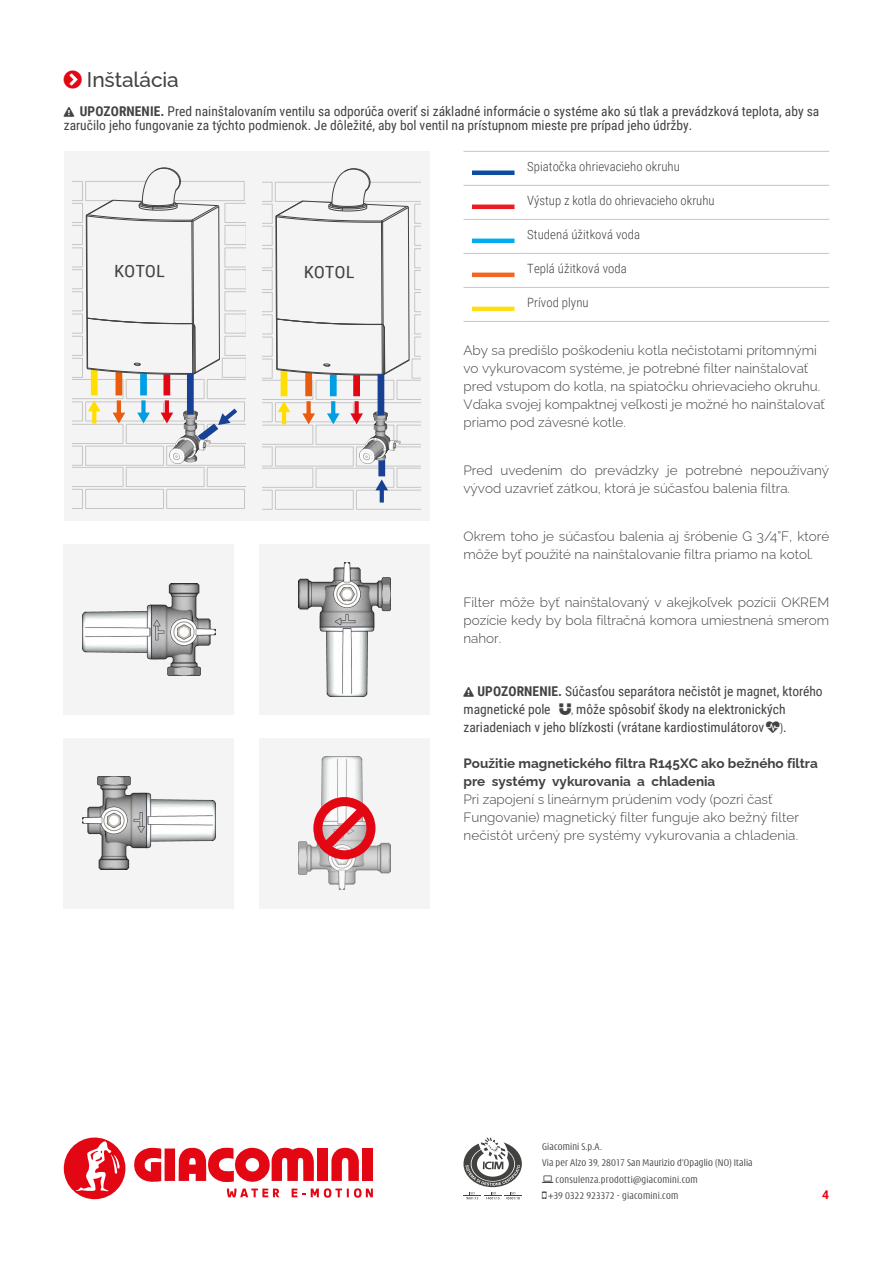
<style>
.page{position:relative;width:893px;height:1263px;background:#fff}
.page>*{position:absolute;margin:0;border:0;box-sizing:border-box;transform-origin:0 0}
.t1{font:500 21px "Raleway";letter-spacing:-.005em;color:#424241}
.t2{font:16.8px "Roboto Condensed";color:#424241;scale:1.09 1}
.t3{font:300 13.5px/18px "Raleway";color:#424241}
.t4{font:13.5px/18px "Roboto Condensed";color:#424241}
.t5{font:700 13.5px/18px "Raleway";color:#424241}
.t6{font:300 12.75px "Roboto Condensed";letter-spacing:.005em;color:#424241}
.t7{font:700 12px "Roboto";color:#e30613}
.t8{font:300 condensed 10.5px "Modena";letter-spacing:.02em;color:#424241}
.s1{font-weight:700}
.s2{font-family:"Modena";font-weight:300;font-stretch:condensed}
</style>
<div class="page">
<svg style="left:134px;top:1148px;width:27px;height:34px"></svg>
<div style="left:165px;top:1148px;width:10px;height:33px;background:#e30613"></div>
<div style="left:317px;top:1148px;width:11px;height:33px;background:#e30613"></div>
<svg style="left:331px;top:1147px;width:28px;height:34px"></svg>
<div style="left:362px;top:1148px;width:11px;height:33px;background:#e30613"></div>
<svg style="left:179px;top:1147px;width:135px;height:35px"></svg>
<svg style="left:292px;top:1188px;width:13px;height:9px"></svg>
<svg style="left:311px;top:1188px;width:62px;height:10px"></svg>
<svg style="left:227px;top:1188px;width:52px;height:9px"></svg>
<svg style="left:64px;top:1137px;width:62px;height:62px"></svg>
<svg style="left:463px;top:1137px;width:59px;height:62px"></svg>
<div style="left:64px;top:151px;width:365px;height:370px;background:#f4f4f4"></div>
<svg style="left:73px;top:167px;width:173px;height:342px"></svg>
<img style="left:169px;top:411px;width:41px;height:52px">
<div style="left:187px;top:374px;width:7px;height:40px;background:#164194"></div>
<svg style="left:262px;top:168px;width:159px;height:342px"></svg>
<img style="left:360px;top:411px;width:41px;height:53px">
<div style="left:378px;top:374px;width:6px;height:41px;background:#164194"></div>
<hr style="left:463px;top:151px;width:60px;height:1px;background:#c6c6c6">
<hr style="left:523px;top:151px;width:306px;height:1px;background:#c6c6c6">
<hr style="left:463px;top:185px;width:60px;height:1px;background:#c6c6c6">
<hr style="left:523px;top:185px;width:306px;height:1px;background:#c6c6c6">
<hr style="left:463px;top:219px;width:60px;height:1px;background:#c6c6c6">
<hr style="left:523px;top:219px;width:306px;height:1px;background:#c6c6c6">
<hr style="left:463px;top:253px;width:60px;height:1px;background:#c6c6c6">
<hr style="left:523px;top:253px;width:306px;height:1px;background:#c6c6c6">
<hr style="left:463px;top:287px;width:60px;height:1px;background:#c6c6c6">
<hr style="left:523px;top:287px;width:306px;height:1px;background:#c6c6c6">
<hr style="left:463px;top:321px;width:60px;height:1px;background:#c6c6c6">
<hr style="left:523px;top:321px;width:306px;height:1px;background:#c6c6c6">
<hr style="left:472px;top:171px;width:42px;height:4px;background:#0c4da2">
<hr style="left:472px;top:205px;width:42px;height:4px;background:#ed1c24">
<hr style="left:472px;top:239px;width:42px;height:4px;background:#00aeef">
<hr style="left:472px;top:273px;width:42px;height:4px;background:#f26522">
<hr style="left:472px;top:307px;width:42px;height:4px;background:#ffde16">
<div style="left:64px;top:544px;width:170px;height:170px;background:#f4f4f4"></div>
<img style="left:82px;top:583px;width:134px;height:93px">
<div style="left:259px;top:544px;width:170px;height:170px;background:#f4f4f4"></div>
<img style="left:298px;top:563px;width:93px;height:133px">
<div style="left:64px;top:738px;width:170px;height:170px;background:#f4f4f4"></div>
<img style="left:82px;top:777px;width:134px;height:92px">
<div style="left:259px;top:738px;width:170px;height:170px;background:#f4f4f4"></div>
<img style="left:298px;top:756px;width:93px;height:134px">
<svg style="left:313px;top:796px;width:62px;height:63px"></svg>
<h1 class="t1" style="left:87px;top:67px;width:93px">Inštalácia</h1>
<p class="t4" style="left:64px;top:103px;width:757px;line-height:14.7px">❑ <span class="s1">UPOZORNENIE.</span> Pred nainštalovaním ventilu sa odporúča overiť si základné informácie o systéme ako sú tlak a prevádzková teplota, aby sa zaručilo jeho fungovanie za týchto podmienok. Je dôležité, aby bol ventil na prístupnom mieste pre prípad jeho údržby.</p>
<p class="t2" style="left:115px;top:259px;width:48px;rotate:1deg">KOTOL</p>
<p class="t2" style="left:304px;top:260px;width:48px;rotate:1deg">KOTOL</p>
<p class="t6" style="left:527px;top:158px;width:154px">Spiatočka ohrievacieho okruhu</p>
<p class="t6" style="left:527px;top:192px;width:189px">Výstup z kotla do ohrievacieho okruhu</p>
<p class="t6" style="left:527px;top:226px;width:114px">Studená úžitková voda</p>
<p class="t6" style="left:527px;top:260px;width:101px">Teplá úžitková voda</p>
<p class="t6" style="left:527px;top:294px;width:63px">Prívod plynu</p>
<p class="t3" style="left:463px;top:339px;width:363px">Aby sa predišlo poškodeniu kotla nečistotami prítomnými vo vykurovacom systéme, je potrebné filter nainštalovať pred vstupom do kotla, na spiatočku ohrievacieho okruhu.<br>Vďaka svojej kompaktnej veľkosti je možné ho nainštalovať priamo pod závesné kotle.</p>
<p class="t3" style="left:463px;top:459px;width:367px">Pred uvedením do prevádzky je potrebné nepoužívaný vývod uzavrieť zátkou, ktorá je súčasťou balenia filtra.</p>
<p class="t3" style="left:463px;top:525px;width:367px">Okrem toho je súčasťou balenia aj šróbenie G 3/4”F, ktoré môže byť použité na nainštalovanie filtra priamo na kotol.</p>
<p class="t3" style="left:463px;top:591px;width:367px;text-align:justify">Filter môže byť nainštalovaný v akejkoľvek pozícii OKREM pozície kedy by bola filtračná komora umiestnená smerom nahor.</p>
<p class="t4" style="left:463px;top:681px;width:361px">❑ <span class="s1">UPOZORNENIE.</span> Súčasťou separátora nečistôt je magnet, ktorého magnetické pole ❖<span class="s2">,</span> môže spôsobiť škody na elektronických zariadeniach v jeho blízkosti (vrátane kardiostimulátorov <span class="s2">)</span>.</p>
<p class="t5" style="left:463px;top:753px;width:356px">Použitie magnetického filtra R145XC ako bežného filtra pre systémy vykurovania a chladenia</p>
<p class="t3" style="left:463px;top:789px;width:337px">Pri zapojení s lineárnym prúdením vody (pozri časť<br>Fungovanie) magnetický filter funguje ako bežný filter nečistôt určený pre systémy vykurovania a chladenia.</p>
<p class="t8" style="left:542px;top:1141px;width:61px">Giacomini S.p.A.</p>
<p class="t8" style="left:542px;top:1158px;width:212px">Via per Alzo 39, 28017 San Maurizio d’Opaglio (NO) Italia</p>
<p class="t8" style="left:556px;top:1174px;width:144px">consulenza.prodotti@giacomini.com</p>
<p class="t8" style="left:549px;top:1191px;width:131px">+39 0322 923372 - giacomini.com</p>
<p class="t7" style="left:822px;top:1186px;width:8px">4</p>
</div>
